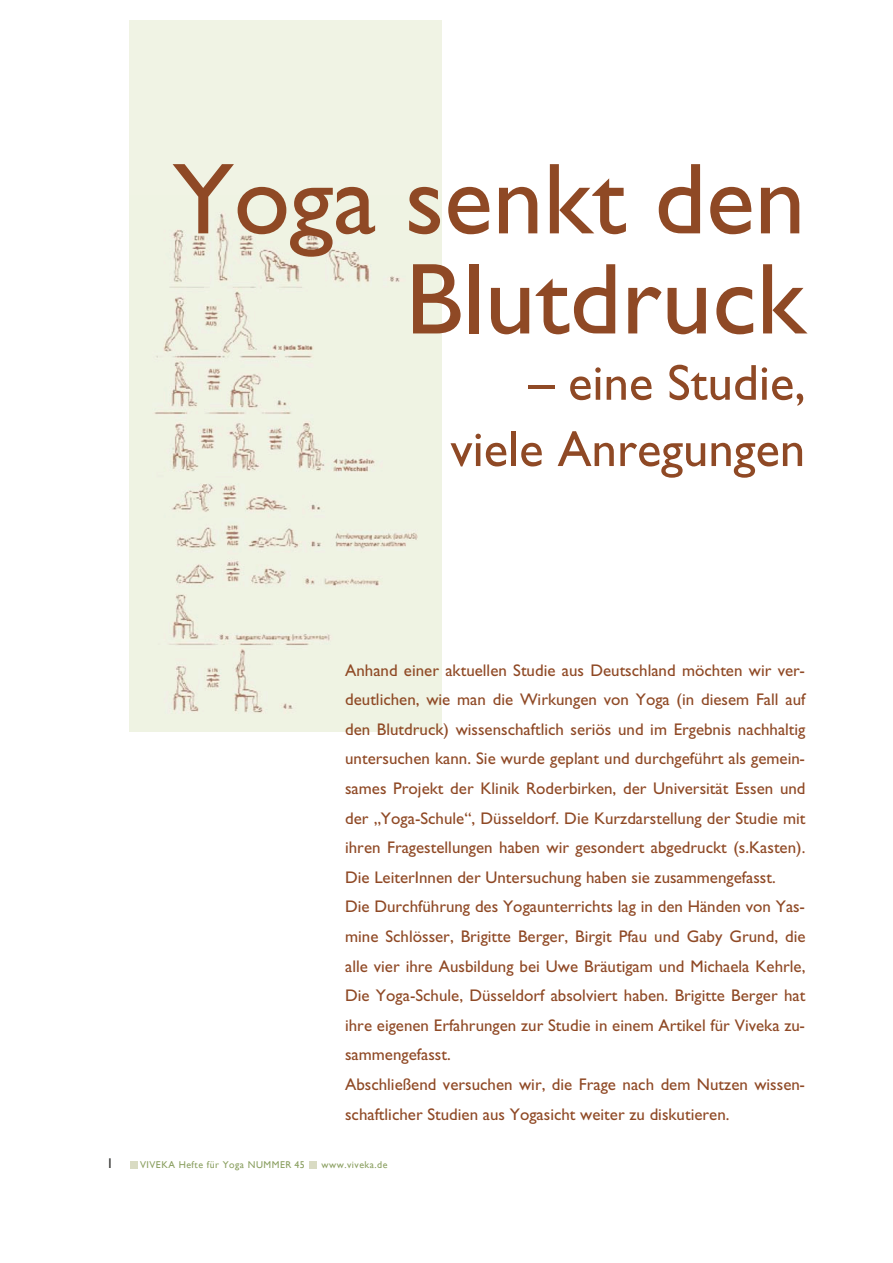
<style>
.page{position:relative;width:893px;height:1263px;background:#fff}
.page>*{position:absolute;margin:0;border:0;box-sizing:border-box;transform-origin:0 0}
.t1{font:101.55px/100.1px "Gill Indian";color:#8f4925;text-align:right}
.t2{font:50.7px/66.3px "Gill Indian";color:#8f4925;text-align:right}
.t3{font:16.95px/29.5px "Gill Indian";color:#8f4925}
.t4{font:14.1px "Gill Sans";color:#323230}
.t5{font:9.9px "Gill Sans";letter-spacing:.05em;color:#8a9f60}
</style>
<div class="page">
<div style="left:130px;top:1161px;width:8px;height:7px;background:#d9dbc3"></div>
<div style="left:309px;top:1161px;width:7px;height:7px;background:#d9dbc3"></div>
<div style="left:129px;top:21px;width:312px;height:710px;background:#f0f3e4"></div>
<img style="left:154px;top:213px;width:264px;height:500px">
<h1 class="t1" style="left:173px;top:157px;width:634px">Yoga senkt den<br>Blutdruck</h1>
<h2 class="t2" style="left:450px;top:353px;width:356px">– eine Studie, viele Anregungen</h2>
<p class="t3" style="left:345px;top:656px;width:462px">Anhand einer aktuellen Studie aus Deutschland möchten wir ver&shy;deutlichen, wie man die Wirkungen von Yoga (in diesem Fall auf den Blutdruck) wissenschaftlich seriös und im Ergebnis nachhaltig untersuchen kann. Sie wurde geplant und durchgeführt als gemein&shy;sames Projekt der Klinik Roderbirken, der Universität Essen und der „Yoga-Schule“, Düsseldorf. Die Kurzdarstellung der Studie mit ihren Fragestellungen haben wir gesondert abgedruckt (s.Kasten).<br>Die LeiterInnen der Untersuchung haben sie zusammengefasst.<br>Die Durchführung des Yogaunterrichts lag in den Händen von Yas&shy;mine Schlösser, Brigitte Berger, Birgit Pfau und Gaby Grund, die alle vier ihre Ausbildung bei Uwe Bräutigam und Michaela Kehrle, Die Yoga-Schule, Düsseldorf absolviert haben. Brigitte Berger hat ihre eigenen Erfahrungen zur Studie in einem Artikel für Viveka zu&shy;sammengefasst.<br>Abschließend versuchen wir, die Frage nach dem Nutzen wissen&shy;schaftlicher Studien aus Yogasicht weiter zu diskutieren.</p>
<p class="t4" style="left:106px;top:1155px;width:9px">1</p>
<p class="t5" style="left:140px;top:1159px;width:166px">VIVEKA Hefte für Yoga NUMMER 45</p>
<p class="t5" style="left:321px;top:1159px;width:67px">www.viveka.de</p>
</div>
